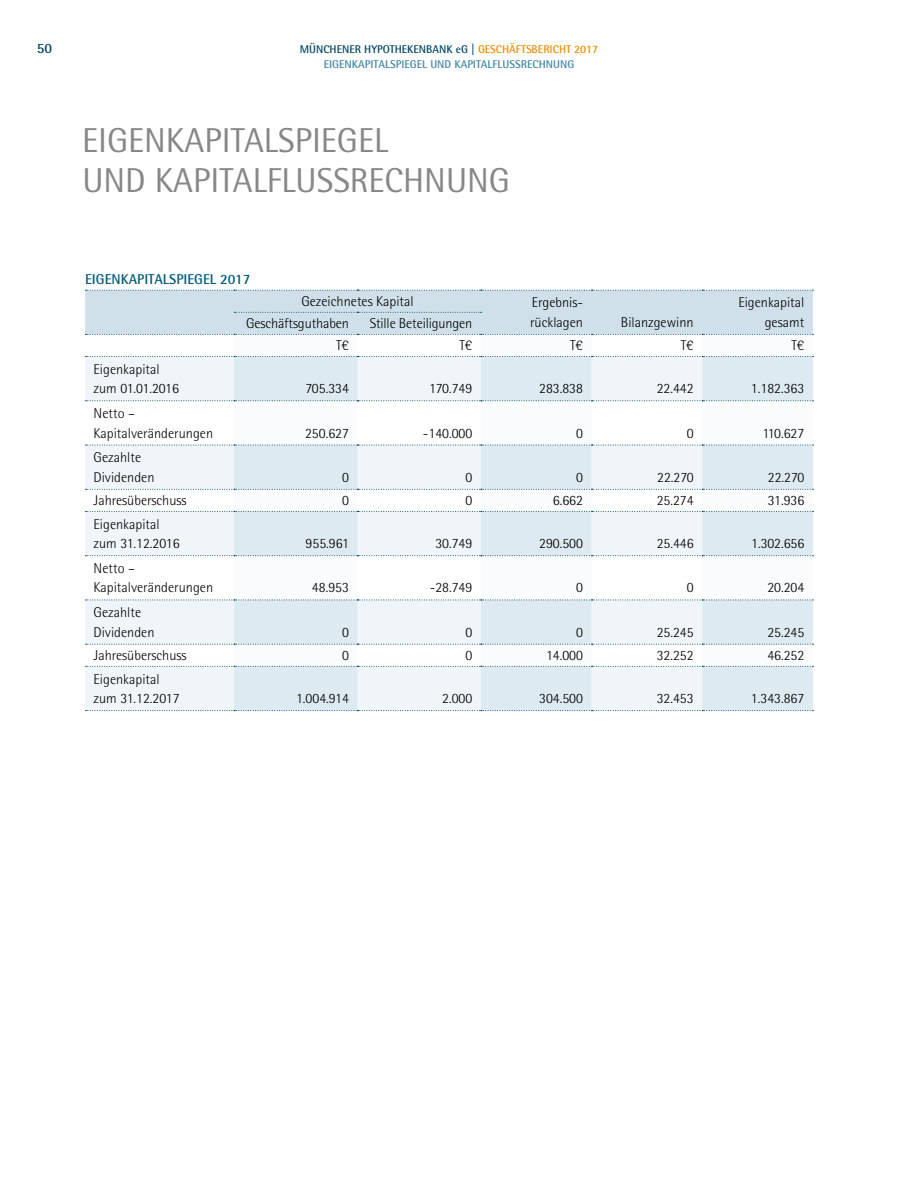
<style>
.page{position:relative;width:915px;height:1183px;background:#fff}
.page>*{position:absolute;margin:0;border:0;box-sizing:border-box;transform-origin:0 0}
.t1{font:34.5px/40.7px "Rotis Semi Sans Pro";color:#878787}
.t2{font:300 14.25px/19.5px "Rotis Semi Sans Pro";color:#000}
.t3{font:700 14.25px "Rotis Semi Sans Pro";color:#005c7b}
.t4{font:700 14.25px "Rotis Semi Sans Pro";color:#004563}
.t5{font:700 11.25px "Rotis Semi Sans Pro";color:#004563}
.t6{font:700 11.25px "Rotis Semi Sans Pro";color:#4087a4}
.s1{color:#ea8d00}
</style>
<div class="page">
<svg style="left:85px;top:357px;width:149px;height:353px;fill:#eff5f8"></svg>
<svg style="left:234px;top:357px;width:578px;height:353px"></svg>
<div style="left:85px;top:290px;width:728px;height:45px;background:#cfe0ea"></div>
<svg style="left:85px;top:356px;width:728px;height:1px"></svg>
<svg style="left:85px;top:400px;width:728px;height:1px"></svg>
<svg style="left:85px;top:444px;width:728px;height:1px"></svg>
<svg style="left:85px;top:489px;width:728px;height:1px"></svg>
<svg style="left:85px;top:511px;width:728px;height:1px"></svg>
<svg style="left:85px;top:555px;width:728px;height:1px"></svg>
<svg style="left:85px;top:599px;width:728px;height:1px"></svg>
<svg style="left:85px;top:643px;width:728px;height:1px"></svg>
<svg style="left:85px;top:665px;width:728px;height:1px"></svg>
<svg style="left:85px;top:710px;width:728px;height:1px"></svg>
<p class="t4" style="left:37px;top:39px;width:17px">50</p>
<p class="t5" style="left:299px;top:42px;width:300px">MÜNCHENER HYPOTHEKENBANK eG | <span class="s1">GESCHÄFTSBERICHT 2017</span></p>
<p class="t6" style="left:323px;top:57px;width:252px">EIGENKAPITALSPIEGEL UND KAPITALFLUSSRECHNUNG</p>
<h1 class="t1" style="left:82px;top:120px;width:429px">EIGENKAPITALSPIEGEL<br>UND KAPITALFLUSSRECHNUNG</h1>
<p class="t3" style="left:85px;top:270px;width:167px">EIGENKAPITALSPIEGEL 2017</p>
<p class="t2" style="left:94px;top:359px;width:87px">Eigenkapital zum 01.01.2016</p>
<p class="t2" style="left:94px;top:403px;width:121px">Netto –<br>Kapitalveränderungen</p>
<p class="t2" style="left:94px;top:448px;width:62px">Gezahlte<br>Dividenden</p>
<p class="t2" style="left:301px;top:292px;width:114px">Gezeichnetes Kapital</p>
<p class="t2" style="left:530px;top:293px;width:54px">Ergebnis&shy;rücklagen</p>
<p class="t2" style="left:738px;top:293px;width:67px">Eigenkapital</p>
<p class="t2" style="left:620px;top:312px;width:74px">Bilanzgewinn</p>
<p class="t2" style="left:246px;top:314px;width:104px">Geschäftsguthaben</p>
<p class="t2" style="left:369px;top:314px;width:104px">Stille Beteiligungen</p>
<p class="t2" style="left:764px;top:312px;width:41px">gesamt</p>
<p class="t2" style="left:336px;top:336px;width:14px">T€</p>
<p class="t2" style="left:459px;top:336px;width:14px">T€</p>
<p class="t2" style="left:570px;top:336px;width:14px">T€</p>
<p class="t2" style="left:680px;top:336px;width:14px">T€</p>
<p class="t2" style="left:791px;top:336px;width:14px">T€</p>
<p class="t2" style="left:305px;top:379px;width:45px">705.334</p>
<p class="t2" style="left:429px;top:379px;width:45px">170.749</p>
<p class="t2" style="left:539px;top:379px;width:45px">283.838</p>
<p class="t2" style="left:656px;top:379px;width:38px">22.442</p>
<p class="t2" style="left:750px;top:379px;width:55px">1.182.363</p>
<p class="t2" style="left:305px;top:423px;width:45px">250.627</p>
<p class="t2" style="left:423px;top:423px;width:51px">-140.000</p>
<p class="t2" style="left:576px;top:423px;width:8px">0</p>
<p class="t2" style="left:686px;top:423px;width:8px">0</p>
<p class="t2" style="left:762px;top:423px;width:43px">110.627</p>
<p class="t2" style="left:342px;top:467px;width:8px">0</p>
<p class="t2" style="left:465px;top:467px;width:8px">0</p>
<p class="t2" style="left:576px;top:467px;width:8px">0</p>
<p class="t2" style="left:657px;top:467px;width:38px">22.270</p>
<p class="t2" style="left:767px;top:467px;width:38px">22.270</p>
<p class="t2" style="left:94px;top:490px;width:94px">Jahresüberschuss</p>
<p class="t2" style="left:342px;top:490px;width:8px">0</p>
<p class="t2" style="left:465px;top:490px;width:8px">0</p>
<p class="t2" style="left:552px;top:490px;width:32px">6.662</p>
<p class="t2" style="left:656px;top:490px;width:38px">25.274</p>
<p class="t2" style="left:767px;top:490px;width:38px">31.936</p>
<p class="t2" style="left:94px;top:514px;width:87px">Eigenkapital zum 31.12.2016</p>
<p class="t2" style="left:305px;top:533px;width:45px">955.961</p>
<p class="t2" style="left:435px;top:533px;width:38px">30.749</p>
<p class="t2" style="left:539px;top:533px;width:45px">290.500</p>
<p class="t2" style="left:656px;top:533px;width:38px">25.446</p>
<p class="t2" style="left:751px;top:533px;width:55px">1.302.656</p>
<p class="t2" style="left:94px;top:558px;width:121px">Netto –<br>Kapitalveränderungen</p>
<p class="t2" style="left:94px;top:602px;width:62px">Gezahlte<br>Dividenden</p>
<p class="t2" style="left:312px;top:578px;width:38px">48.953</p>
<p class="t2" style="left:429px;top:578px;width:44px">-28.749</p>
<p class="t2" style="left:576px;top:578px;width:8px">0</p>
<p class="t2" style="left:686px;top:578px;width:8px">0</p>
<p class="t2" style="left:767px;top:578px;width:38px">20.204</p>
<p class="t2" style="left:342px;top:622px;width:8px">0</p>
<p class="t2" style="left:465px;top:622px;width:8px">0</p>
<p class="t2" style="left:576px;top:622px;width:8px">0</p>
<p class="t2" style="left:656px;top:622px;width:38px">25.245</p>
<p class="t2" style="left:767px;top:622px;width:38px">25.245</p>
<p class="t2" style="left:94px;top:645px;width:94px">Jahresüberschuss</p>
<p class="t2" style="left:342px;top:645px;width:8px">0</p>
<p class="t2" style="left:465px;top:645px;width:8px">0</p>
<p class="t2" style="left:546px;top:645px;width:38px">14.000</p>
<p class="t2" style="left:656px;top:645px;width:38px">32.252</p>
<p class="t2" style="left:767px;top:645px;width:38px">46.252</p>
<p class="t2" style="left:94px;top:669px;width:87px">Eigenkapital zum 31.12.2017</p>
<p class="t2" style="left:296px;top:688px;width:54px">1.004.914</p>
<p class="t2" style="left:442px;top:688px;width:32px">2.000</p>
<p class="t2" style="left:539px;top:688px;width:45px">304.500</p>
<p class="t2" style="left:656px;top:688px;width:38px">32.453</p>
<p class="t2" style="left:750px;top:688px;width:55px">1.343.867</p>
</div>
